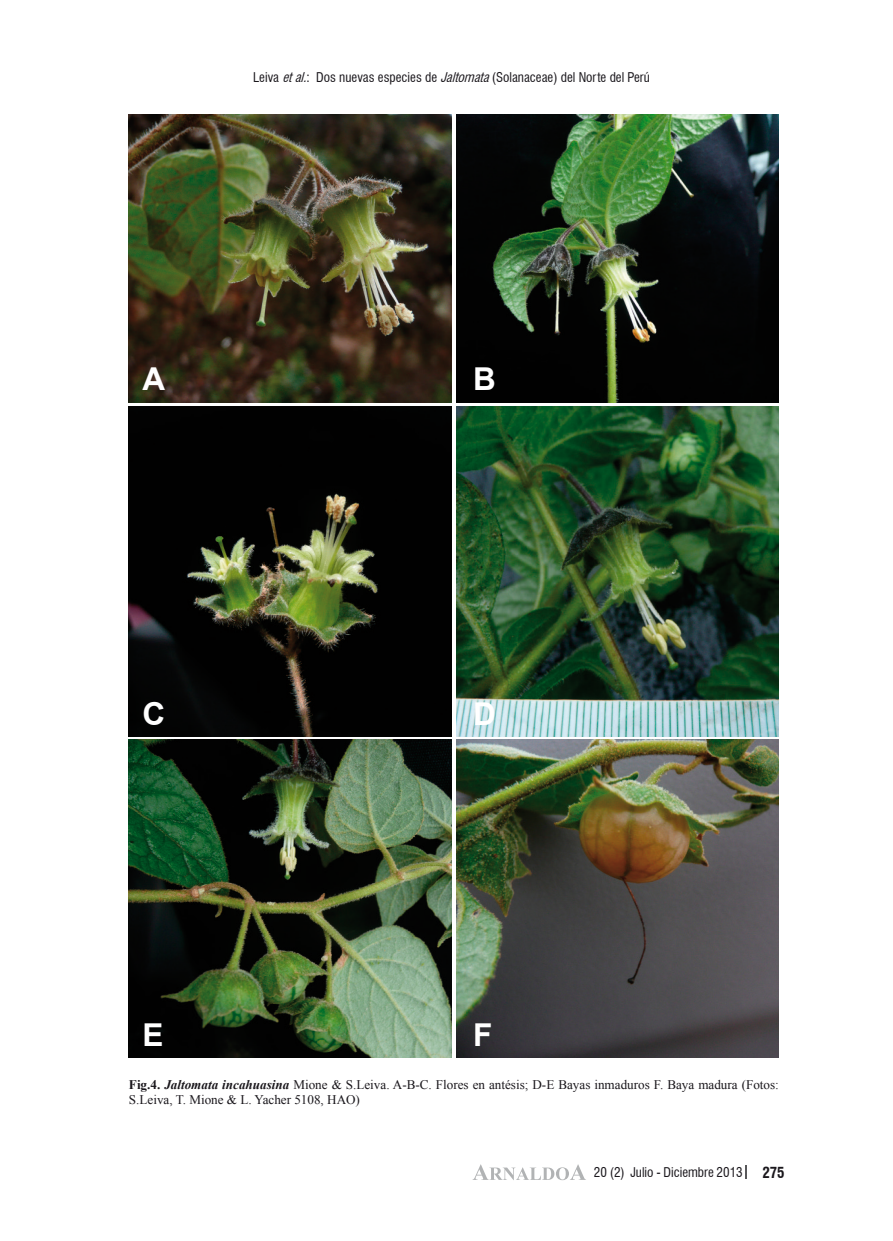
<style>
.page{position:relative;width:893px;height:1241px;background:#fff}
.page>*{position:absolute;margin:0;border:0;box-sizing:border-box;transform-origin:0 0}
.cuerpo_resumen{font:700 31.5px "Arial";color:#fff}
.t1{font:700 condensed 14.88px "Swiss 721 BT";color:#1a171c}
.leyendas{font:13.12px/14.9px "Times New Roman";color:#1a171c}
.filete{font:condensed 13.12px "Swiss 721 BT";color:#1a171c}
.s1{font-style:italic}
.s2{font-weight:700}
.s3{font-weight:700;font-style:italic}
</style>
<div class="page">
<svg style="left:474px;top:1164px;width:111px;height:15px"></svg>
<svg style="left:746px;top:1165px;width:1px;height:12px"></svg>
<img style="left:129px;top:114px;width:322px;height:288px">
<img style="left:456px;top:114px;width:323px;height:288px">
<img style="left:129px;top:406px;width:322px;height:330px">
<img style="left:456px;top:406px;width:323px;height:330px">
<img style="left:129px;top:739px;width:322px;height:318px">
<img style="left:456px;top:739px;width:323px;height:318px">
<p class="filete" style="left:253px;top:69px;width:398px">Leiva <span class="s1">etal.</span>: Dos nuevas especies de <span class="s1">Jaltomata</span>(Solanaceae) del Norte del Perú</p>
<p class="cuerpo_resumen" style="left:143px;top:358px;width:24px">A</p>
<p class="cuerpo_resumen" style="left:473px;top:358px;width:24px">B</p>
<p class="cuerpo_resumen" style="left:143px;top:692px;width:24px">C</p>
<p class="cuerpo_resumen" style="left:473px;top:692px;width:24px">D</p>
<p class="cuerpo_resumen" style="left:143px;top:1013px;width:23px">E</p>
<p class="cuerpo_resumen" style="left:473px;top:1013px;width:21px">F</p>
<p class="leyendas" style="left:129px;top:1076px;width:651px"><span class="s2">Fig.4.</span> <span class="s3">Jaltomata incahuasina</span> Mione &amp; S.Leiva. A-B-C. Flores en antésis; D-E Bayas inmaduros F. Baya madura (Fotos:<br>S.Leiva, T. Mione &amp; L. Yacher 5108, HAO)</p>
<p class="filete" style="left:594px;top:1164px;width:150px">20 (2) Julio - Diciembre 2013</p>
<p class="t1" style="left:762px;top:1163px;width:24px">275</p>
</div>
